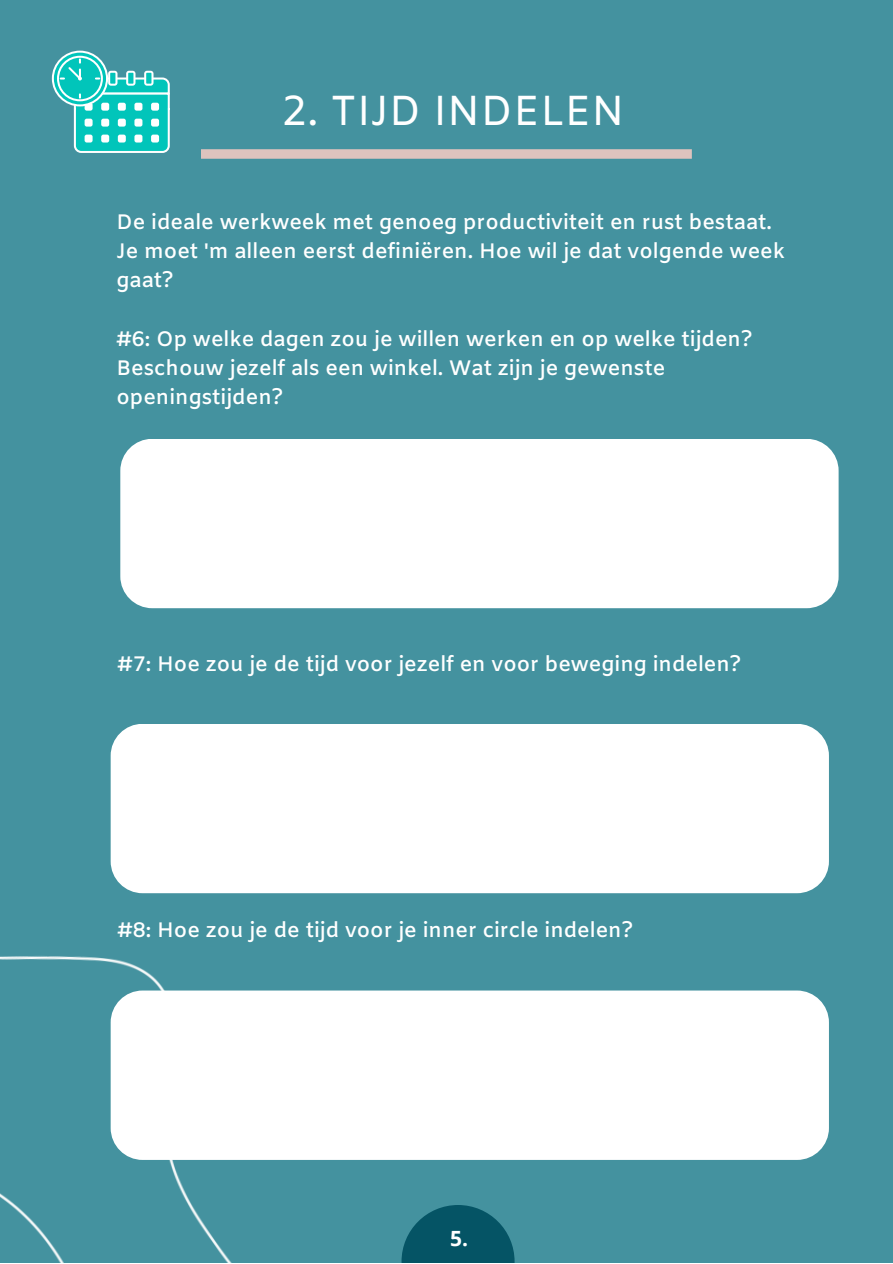
<style>
.page{position:relative;width:893px;height:1264px;background:#fff}
.page>*{position:absolute;margin:0;border:0;box-sizing:border-box;transform-origin:0 0}
.t1{font:42px "Amiko";color:#fff}
.t2{font:600 21px/29.2px "Amiko";color:#fff}
.t3{font:700 21px "Open Sans";color:#fff}
</style>
<div class="page">
<div style="left:0;top:0;width:892px;height:1262px;background:#44929f"></div>
<svg style="left:201px;top:149px;width:490px;height:10px;background:#d6c0bc"></svg>
<svg style="left:401px;top:1205px;width:113px;height:57px;fill:#055465"></svg>
<div style="left:120px;top:439px;width:718px;height:169px;background:#fff;border-radius:32px"></div>
<img style="left:0;top:862px;width:301px;height:400px">
<div style="left:111px;top:723px;width:717px;height:170px;background:#fff;border-radius:32px"></div>
<svg style="left:52px;top:51px;width:118px;height:102px"></svg>
<div style="left:111px;top:990px;width:717px;height:169px;background:#fff;border-radius:32px"></div>
<p class="t1" style="left:281px;top:86px;width:345px">2. TIJD INDELEN</p>
<p class="t2" style="left:116px;top:208px;width:670px">De ideale werkweek met genoeg productiviteit en rust bestaat.<br>Je moet 'm alleen eerst definiëren. Hoe wil je dat volgende week gaat?</p>
<p class="t2" style="left:116px;top:325px;width:637px">#6: Op welke dagen zou je willen werken en op welke tijden?<br>Beschouw jezelf als een winkel. Wat zijn je gewenste openingstijden?</p>
<p class="t2" style="left:117px;top:650px;width:625px">#7: Hoe zou je de tijd voor jezelf en voor beweging indelen?</p>
<p class="t2" style="left:117px;top:917px;width:517px">#8: Hoe zou je de tijd voor je inner circle indelen?</p>
<p class="t3" style="left:450px;top:1222px;width:19px">5.</p>
</div>
